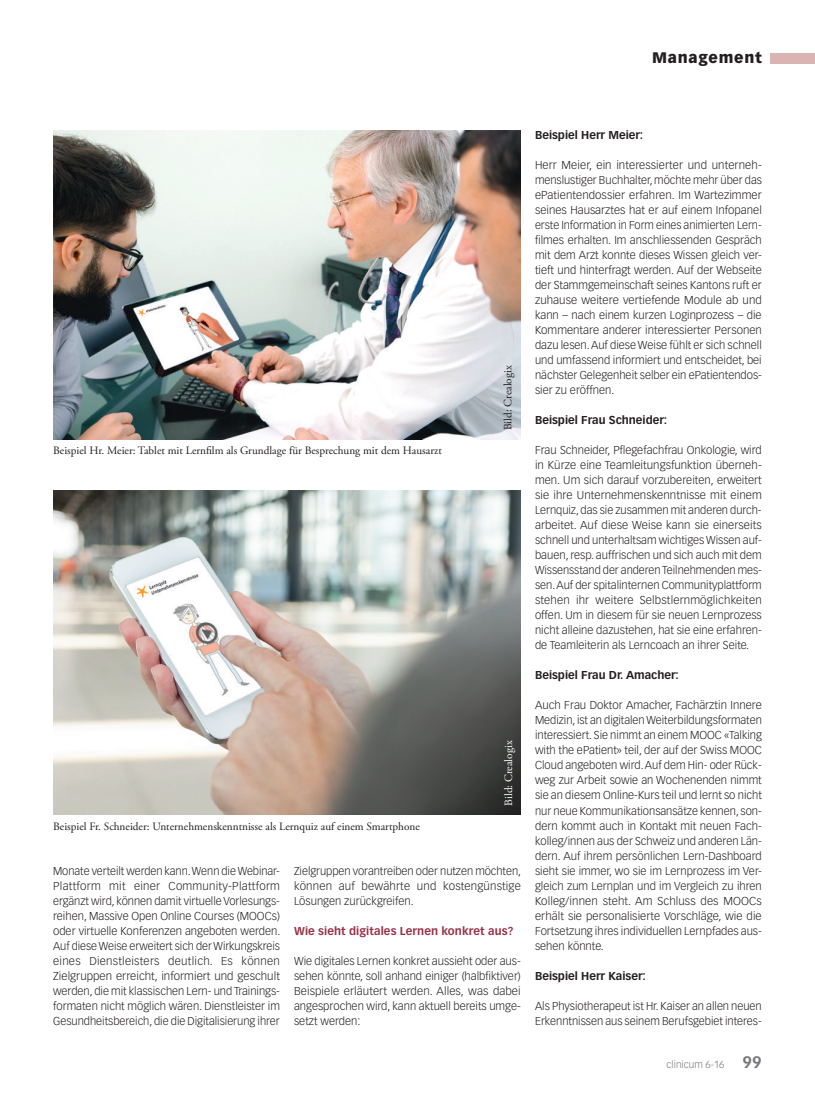
<style>
.page{position:relative;width:815px;height:1099px;background:#fff}
.page>*{position:absolute;margin:0;border:0;box-sizing:border-box;transform-origin:0 0}
.t1{font:900 15px "Vectora LT Std";letter-spacing:.05em;color:#231f20}
.t2{font:300 11.25px/15px "Vectora LT Std";color:#231f20;text-align:justify}
.t3{font:11.25px "Adobe Garamond Pro";color:#231f20}
.t4{font:700 11.25px "Vectora LT Std";color:#231f20}
.t5{font:700 11.25px "Vectora LT Std";letter-spacing:.005em;color:#983249}
.t6{font:11.25px "Adobe Garamond Pro";color:#fff}
.t7{font:300 10px "Vectora LT Std";color:#76787b}
.s1{font-weight:700;font-size:16.25px}
</style>
<div class="page">
<div style="left:770px;top:53px;width:45px;height:10px;background:#d9b4b3"></div>
<img style="left:53px;top:130px;width:468px;height:309px">
<img style="left:53px;top:490px;width:468px;height:324px">
<h1 class="t1" style="left:652px;top:49px;width:111px">Management</h1>
<p class="t3" style="left:53px;top:444px;width:390px">Beispiel Hr. Meier: Tablet mit Lernfilm als Grundlage für Besprechung mit dem Hausarzt</p>
<p class="t3" style="left:501px;top:430px;width:67px;rotate:-90deg">Bild: Crealogix</p>
<p class="t3" style="left:53px;top:819px;width:368px">Beispiel Fr. Schneider: Unternehmenskenntnisse als Lernquiz auf einem Smartphone</p>
<p class="t6" style="left:502px;top:805px;width:67px;rotate:-90deg">Bild: Crealogix</p>
<p class="t2" style="left:53px;top:863px;width:229px">Monate verteilt werden kann. Wenn die Webinar-Plattform mit einer Community-Plattform ergänzt wird, können damit virtuelle Vorlesungs&shy;reihen, Massive Open Online Courses (MOOCs) oder virtuelle Konferenzen angeboten werden.<br>Auf diese Weise erweitert sich der Wirkungskreis eines Dienstleisters deutlich. Es können Zielgruppen erreicht, informiert und geschult werden, die mit klassischen Lern- und Trainings&shy;formaten nicht möglich wären. Dienstleister im Gesundheitsbereich, die die Digitalisierung ihrer</p>
<p class="t2" style="left:294px;top:863px;width:229px">Zielgruppen vorantreiben oder nutzen möchten, können auf bewährte und kostengünstige Lösungen zurückgreifen.</p>
<p class="t5" style="left:294px;top:923px;width:221px">Wie sieht digitales Lernen konkret aus?</p>
<p class="t2" style="left:294px;top:953px;width:228px">Wie digitales Lernen konkret aussieht oder aus&shy;sehen könnte, soll anhand einiger (halbfiktiver)<br>Beispiele erläutert werden. Alles, was dabei angesprochen wird, kann aktuell bereits umge&shy;setzt werden:</p>
<p class="t4" style="left:535px;top:128px;width:110px">Beispiel Herr Meier:</p>
<p class="t2" style="left:535px;top:158px;width:228px">Herr Meier, ein interessierter und unterneh&shy;menslustiger Buchhalter, möchte mehr über das ePatientendossier erfahren. Im Wartezimmer seines Hausarztes hat er auf einem Infopanel erste Information in Form eines animierten Lern&shy;filmes erhalten. Im anschliessenden Gespräch mit dem Arzt konnte dieses Wissen gleich ver&shy;tieft und hinterfragt werden. Auf der Webseite der Stammgemeinschaft seines Kantons ruft er zuhause weitere vertiefende Module ab und kann – nach einem kurzen Loginprozess – die Kommentare anderer interessierter Personen dazu lesen. Auf diese Weise fühlt er sich schnell und umfassend informiert und entscheidet, bei nächster Gelegenheit selber ein ePatientendos&shy;sier zu eröffnen.</p>
<p class="t4" style="left:535px;top:413px;width:134px">Beispiel Frau Schneider:</p>
<p class="t2" style="left:535px;top:443px;width:228px">Frau Schneider, Pflegefachfrau Onkologie, wird in Kürze eine Teamleitungsfunktion überneh&shy;men. Um sich darauf vorzubereiten, erweitert sie ihre Unternehmenskenntnisse mit einem Lernquiz, das sie zusammen mit anderen durch&shy;arbeitet. Auf diese Weise kann sie einerseits schnell und unterhaltsam wichtiges Wissen auf&shy;bauen, resp. auffrischen und sich auch mit dem Wissensstand der anderen Teilnehmenden mes&shy;sen. Auf der spitalinternen Communityplattform stehen ihr weitere Selbstlernmöglichkeiten offen. Um in diesem für sie neuen Lernprozess nicht alleine dazustehen, hat sie eine erfahren&shy;de Teamleiterin als Lerncoach an ihrer Seite.</p>
<p class="t4" style="left:535px;top:668px;width:145px">Beispiel Frau Dr. Amacher:</p>
<p class="t2" style="left:535px;top:698px;width:228px">Auch Frau Doktor Amacher, Fachärztin Innere Medizin, ist an digitalen Weiterbildungsformaten interessiert. Sie nimmt an einem MOOC «Talking with the ePatient» teil, der auf der Swiss MOOC Cloud angeboten wird. Auf dem Hin- oder Rück&shy;weg zur Arbeit sowie an Wochenenden nimmt sie an diesem Online-Kurs teil und lernt so nicht nur neue Kommunikationsansätze kennen, son&shy;dern kommt auch in Kontakt mit neuen Fach&shy;kolleg/innen aus der Schweiz und anderen Län&shy;dern. Auf ihrem persönlichen Lern-Dashboard sieht sie immer, wo sie im Lernprozess im Ver&shy;gleich zum Lernplan und im Vergleich zu ihren Kolleg/innen steht. Am Schluss des MOOCs erhält sie personalisierte Vorschläge, wie die Fortsetzung ihres individuellen Lernpfades aus&shy;sehen könnte.</p>
<p class="t4" style="left:535px;top:968px;width:112px">Beispiel Herr Kaiser:</p>
<p class="t2" style="left:535px;top:998px;width:228px">Als Physiotherapeut ist Hr. Kaiser an allen neuen<br>Erkenntnissen aus seinem Berufsgebiet interes-</p>
<p class="t7" style="left:667px;top:1058px;width:97px">clinicum 6-16 <span class="s1">99</span></p>
</div>
